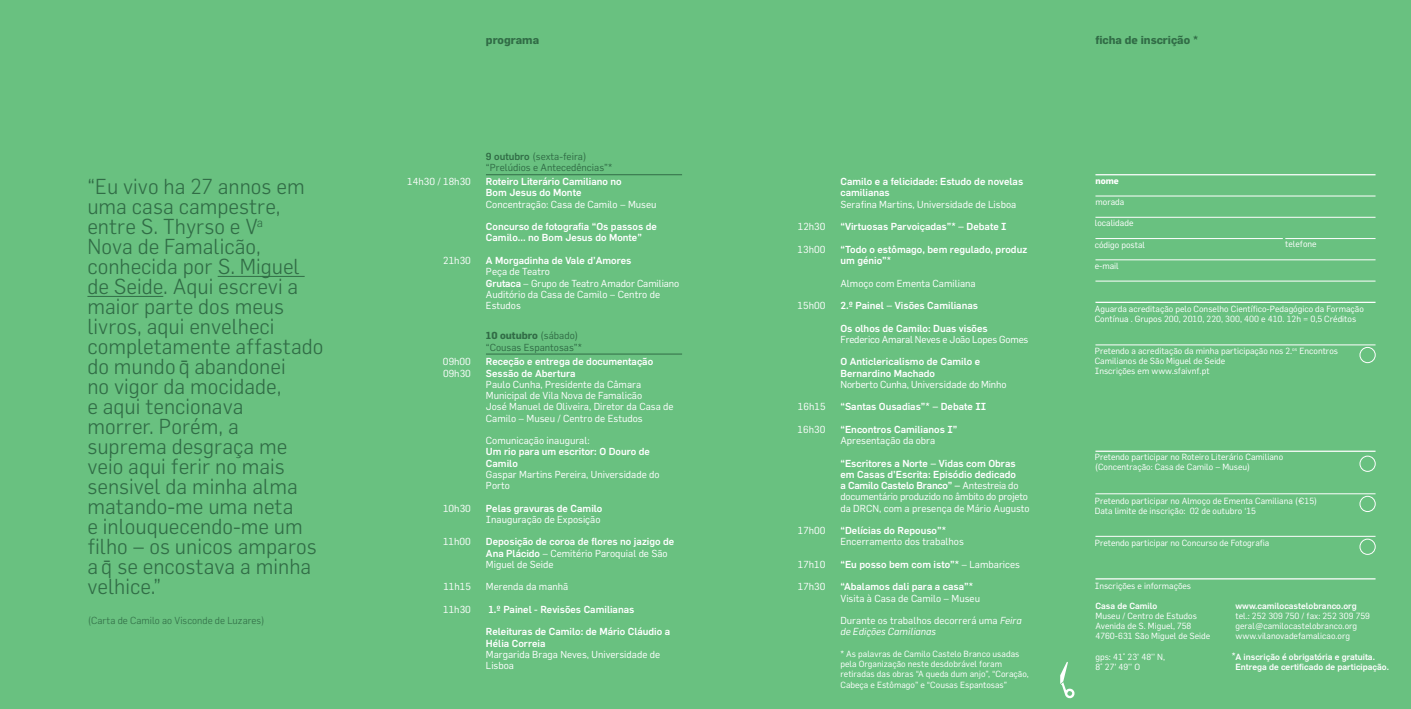
<style>
.page{position:relative;width:1411px;height:709px;background:#fff}
.page>*{position:absolute;margin:0;border:0;box-sizing:border-box;transform-origin:0 0}
.t1{font:300 21.25px/20px "Flama";color:#316c46}
.t2{font:700 11.25px "Flama";color:#316c46}
.t3{font:500 10px/11.2px "Flama";color:#fff}
.t4{font:10px/11.2px "Flama";color:#fff}
.t5{font:10px/11.2px "Flama";color:#316c46}
.t6{font:10px "Flama";letter-spacing:-.02em;color:#fff}
.t7{font:300 10px "Flama";color:#316c46}
.t8{font:8.75px/10px "Flama";color:#fff}
.t9{font:500 8.75px/10px "Flama";color:#fff}
.t10{font:700 8.75px "Flama";color:#fff}
.s1{font-weight:500}
.s2{font-weight:700}
.s3{font-weight:400}
.s4{font-style:italic}
</style>
<div class="page">
<div style="left:0;top:0;width:1410px;height:709px;background:#69c180"></div>
<hr style="left:218px;top:276px;width:87px;height:1px;background:#316c46">
<hr style="left:87px;top:296px;width:76px;height:1px;background:#316c46">
<svg style="left:1060px;top:661px;width:15px;height:37px"></svg>
<hr style="left:486px;top:174px;width:196px;height:1px;background:#316c46">
<hr style="left:1095px;top:174px;width:280px;height:1px;background:#fff">
<hr style="left:1095px;top:196px;width:280px;height:1px;background:#fff">
<hr style="left:1095px;top:217px;width:280px;height:1px;background:#fff">
<hr style="left:1095px;top:238px;width:187px;height:1px;background:#fff">
<hr style="left:1095px;top:259px;width:280px;height:1px;background:#fff">
<hr style="left:1095px;top:281px;width:280px;height:1px;background:#fff">
<hr style="left:1095px;top:302px;width:280px;height:1px;background:#fff">
<hr style="left:1095px;top:344px;width:280px;height:1px;background:#fff">
<hr style="left:1095px;top:450px;width:280px;height:2px;background:#fff">
<hr style="left:1095px;top:493px;width:280px;height:1px;background:#fff">
<hr style="left:1095px;top:536px;width:280px;height:1px;background:#fff">
<hr style="left:1095px;top:578px;width:280px;height:1px;background:#fff">
<hr style="left:486px;top:354px;width:196px;height:1px;background:#316c46">
<div style="left:1359px;top:347px;width:16px;height:16px;border:1px solid #fff;border-radius:50%"></div>
<div style="left:1359px;top:456px;width:16px;height:15px;border:1px solid #fff;border-radius:50%"></div>
<div style="left:1359px;top:496px;width:16px;height:16px;border:1px solid #fff;border-radius:50%"></div>
<div style="left:1359px;top:539px;width:16px;height:15px;border:1px solid #fff;border-radius:50%"></div>
<hr style="left:1285px;top:238px;width:90px;height:1px;background:#fff">
<p class="t1" style="left:87px;top:176px;width:237px">“Eu vivo ha 27 annos em uma casa campestre, entre S. Thyrso e V<sup>a<br></sup>Nova de Famalicão, conhecida por S. Miguel de Seide. Aqui escrevi a maior parte dos meus livros, aqui envelheci completamente affastado do mundo -q abandonei<br>no vigor da mocidade,<br>e aqui tencionava<br>morrer. Porém, a suprema desgraça me veio aqui ferir no mais sensivel da minha alma matando-me uma neta<br>e inlouquecendo-me um filho – os unicos amparos a -q se encostava a minha velhice.”</p>
<p class="t7" style="left:87px;top:615px;width:179px">(Carta de Camilo ao Visconde de Luzares)</p>
<p class="t2" style="left:486px;top:34px;width:55px">programa</p>
<p class="t4" style="left:407px;top:176px;width:65px">14h30 / 18h30</p>
<p class="t4" style="left:443px;top:254px;width:29px">21h30</p>
<p class="t4" style="left:443px;top:356px;width:29px">09h00<br>09h30</p>
<p class="t4" style="left:443px;top:502px;width:29px">10h30</p>
<p class="t4" style="left:443px;top:536px;width:29px">11h00</p>
<p class="t4" style="left:443px;top:581px;width:29px">11h15</p>
<p class="t4" style="left:443px;top:603px;width:29px">11h30</p>
<p class="t5" style="left:486px;top:150px;width:128px"><span class="s1">9 outubro</span> (sexta-feira) “Prelúdios e Antecedências”*</p>
<p class="t3" style="left:486px;top:176px;width:137px">Roteiro Literário Camiliano no<br>Bom Jesus do Monte</p>
<p class="t4" style="left:486px;top:198px;width:172px">Concentração: Casa de Camilo – Museu</p>
<p class="t3" style="left:486px;top:221px;width:172px">Concurso de fotografia “Os passos de<br>Camilo... no Bom Jesus do Monte”</p>
<p class="t3" style="left:486px;top:254px;width:147px">A Morgadinha de Vale d’Amores</p>
<p class="t4" style="left:486px;top:266px;width:195px">Peça de Teatro<br><span class="s1">Grutaca</span> – Grupo de Teatro Amador Camiliano<br>Auditório da Casa de Camilo – Centro de<br>Estudos</p>
<p class="t5" style="left:486px;top:330px;width:97px"><span class="s2">10 outubro</span> (sábado) “Cousas Espantosas”*</p>
<p class="t3" style="left:486px;top:356px;width:169px">Receção e entrega de documentação<br>Sessão de Abertura</p>
<p class="t4" style="left:486px;top:378px;width:189px">Paulo Cunha, Presidente da Câmara Municipal de Vila Nova de Famalicão<br>José Manuel de Oliveira, Diretor da Casa de Camilo – Museu / Centro de Estudos</p>
<p class="t4" style="left:486px;top:434px;width:105px">Comunicação inaugural:</p>
<p class="t3" style="left:486px;top:446px;width:165px">Um rio para um escritor: O Douro de<br>Camilo</p>
<p class="t4" style="left:486px;top:468px;width:175px">Gaspar Martins Pereira, Universidade do<br>Porto</p>
<p class="t3" style="left:486px;top:502px;width:118px">Pelas gravuras de Camilo</p>
<p class="t4" style="left:486px;top:513px;width:116px">Inauguração de Exposição</p>
<p class="t3" style="left:486px;top:536px;width:190px">Deposição de coroa de flores no jazigo de<br>Ana Plácido <span class="s3">– Cemitério Paroquial de São<br>Miguel de Seide</span></p>
<p class="t4" style="left:486px;top:581px;width:84px">Merenda da manhã</p>
<p class="t3" style="left:488px;top:603px;width:147px">1.º Painel - Revisões Camilianas</p>
<p class="t3" style="left:486px;top:626px;width:186px">Releituras de Camilo: de Mário Cláudio a<br>Hélia Correia</p>
<p class="t4" style="left:486px;top:648px;width:176px">Margarida Braga Neves, Universidade de<br>Lisboa</p>
<p class="t4" style="left:797px;top:221px;width:29px">12h30</p>
<p class="t4" style="left:797px;top:243px;width:29px">13h00</p>
<p class="t4" style="left:797px;top:299px;width:29px">15h00</p>
<p class="t4" style="left:797px;top:401px;width:29px">16h15</p>
<p class="t4" style="left:797px;top:423px;width:29px">16h30</p>
<p class="t4" style="left:797px;top:524px;width:29px">17h00</p>
<p class="t4" style="left:797px;top:558px;width:29px">17h10</p>
<p class="t4" style="left:797px;top:581px;width:29px">17h30</p>
<p class="t3" style="left:840px;top:176px;width:184px">Camilo e a felicidade: Estudo de novelas camilianas</p>
<p class="t4" style="left:840px;top:198px;width:177px">Serafina Martins, Universidade de Lisboa</p>
<p class="t3" style="left:840px;top:221px;width:168px">“Virtuosas Parvoiçadas”* – Debate I</p>
<p class="t3" style="left:840px;top:243px;width:188px">“Todo o estômago, bem regulado, produz um génio”*</p>
<p class="t4" style="left:840px;top:277px;width:137px">Almoço com Ementa Camiliana</p>
<p class="t3" style="left:840px;top:299px;width:139px">2.º Painel – Visões Camilianas</p>
<p class="t3" style="left:840px;top:322px;width:149px">Os olhos de Camilo: Duas visões</p>
<p class="t6" style="left:840px;top:333px;width:189px">Frederico Amaral Neves e João Lopes Gomes</p>
<p class="t3" style="left:840px;top:356px;width:141px">O Anticlericalismo de Camilo e<br>Bernardino Machado</p>
<p class="t6" style="left:840px;top:378px;width:167px">Norberto Cunha, Universidade do Minho</p>
<p class="t3" style="left:840px;top:401px;width:147px">“Santas Ousadias”* – Debate II</p>
<p class="t3" style="left:840px;top:423px;width:118px">“Encontros Camilianos I”</p>
<p class="t4" style="left:840px;top:434px;width:96px">Apresentação da obra</p>
<p class="t3" style="left:840px;top:457px;width:191px">“Escritores a Norte – Vidas com Obras em Casas d’Escrita: Episódio dedicado<br>a Camilo Castelo Branco” – <span class="s3">Antestreia do documentário produzido no âmbito do projeto da DRCN, com a presença de Mário Augusto</span></p>
<p class="t3" style="left:840px;top:524px;width:107px">“Delícias do Repouso”*</p>
<p class="t4" style="left:840px;top:536px;width:125px">Encerramento dos trabalhos</p>
<p class="t3" style="left:840px;top:558px;width:181px">“Eu posso bem com isto”* <span class="s3">– Lambarices</span></p>
<p class="t3" style="left:840px;top:581px;width:134px">“Abalamos dali para a casa”*</p>
<p class="t4" style="left:840px;top:592px;width:141px">Visita à Casa de Camilo – Museu</p>
<p class="t4" style="left:840px;top:614px;width:183px">Durante os trabalhos decorrerá uma <span class="s4">Feira de Edições Camilianas</span></p>
<p class="t8" style="left:840px;top:648px;width:190px">* As palavras de Camilo Castelo Branco usadas pela Organização neste desdobrável foram retiradas das obras “A queda dum anjo”, “Coração,</p>
<p class="t8" style="left:840px;top:679px;width:168px">Cabeça e Estômago” e “Cousas Espantosas”</p>
<p class="t2" style="left:1095px;top:34px;width:104px">ficha de inscrição *</p>
<p class="t10" style="left:1095px;top:176px;width:25px">nome</p>
<p class="t8" style="left:1095px;top:197px;width:30px">morada</p>
<p class="t8" style="left:1094px;top:218px;width:40px">localidade</p>
<p class="t8" style="left:1094px;top:239px;width:52px">código postal</p>
<p class="t8" style="left:1285px;top:239px;width:33px">telefone</p>
<p class="t8" style="left:1094px;top:261px;width:26px">e-mail</p>
<p class="t8" style="left:1094px;top:303px;width:271px">Aguarda acreditação pelo Conselho Científico-Pedagógico da Formação<br>Contínua . Grupos 200, 2010, 220, 300, 400 e 410. 12h = 0,5 Créditos</p>
<p class="t8" style="left:1094px;top:346px;width:245px">Pretendo a acreditação da minha participação nos 2.<sup>os</sup> Encontros<br>Camilianos de São Miguel de Seide<br>Inscrições em www.sfaivnf.pt</p>
<p class="t8" style="left:1094px;top:452px;width:190px">Pretendo participar no Roteiro Literário Camiliano (Concentração: Casa de Camilo – Museu)</p>
<p class="t8" style="left:1094px;top:495px;width:224px">Pretendo participar no Almoço de Ementa Camiliana (€15)<br>Data limite de inscrição: 02 de outubro ‘15</p>
<p class="t8" style="left:1094px;top:538px;width:176px">Pretendo participar no Concurso de Fotografia</p>
<p class="t8" style="left:1094px;top:580px;width:98px">Inscrições e informações</p>
<p class="t9" style="left:1095px;top:601px;width:63px">Casa de Camilo</p>
<p class="t8" style="left:1095px;top:611px;width:116px">Museu / Centro de Estudos<br>Avenida de S. Miguel, 758<br>4760-631 São Miguel de Seide</p>
<p class="t8" style="left:1095px;top:651px;width:71px">gps: 41˚ 23’ 48’’ N,<br>8˚ 27’ 49’’ O</p>
<p class="t9" style="left:1235px;top:601px;width:123px">www.camilocastelobranco.org</p>
<p class="t8" style="left:1235px;top:611px;width:136px">tel.: 252 309 750 / fax: 252 309 759 geral@camilocastelobranco.org www.vilanovadefamalicao.org</p>
<p class="t9" style="left:1235px;top:651px;width:155px;text-indent:-4px">*A inscrição é obrigatória e gratuita.<br>Entrega de certificado de participação.</p>
</div>
